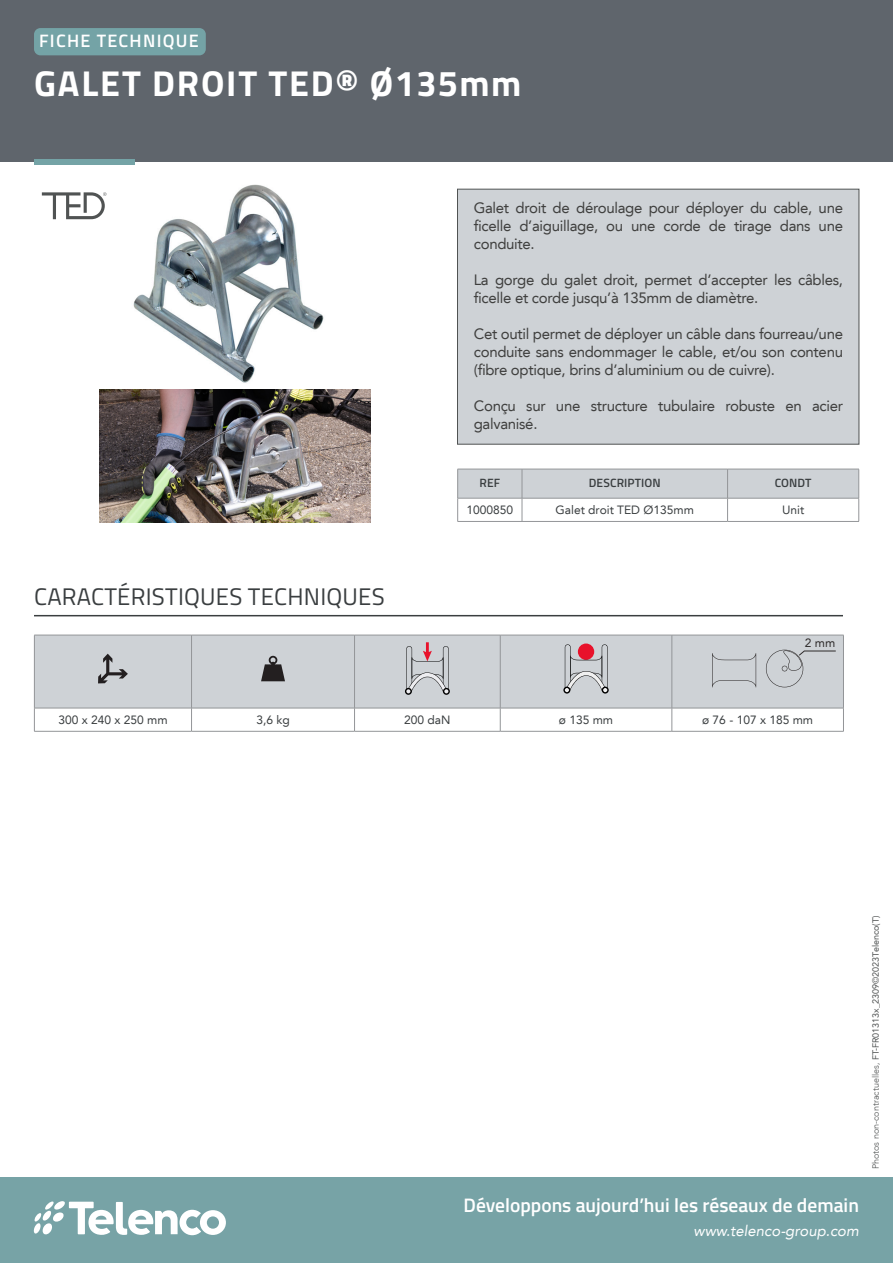
<style>
.page{position:relative;width:893px;height:1263px;background:#fff}
.page>*{position:absolute;margin:0;border:0;box-sizing:border-box;transform-origin:0 0}
.nom_produit_1{font:700 36px "Titillium Web";letter-spacing:.05em;color:#fff}
.t1{font:24px "Titillium Web";letter-spacing:.01em;color:#3a3e40}
.t2{font:600 19.5px "Titillium Web";color:#fff}
.TYPE_DE_DOC{font:600 18px "Titillium Web";letter-spacing:.07em;color:#fff}
.Descriptive_text{font:15px/18px "Avenir LT";letter-spacing:-.02em;color:#3f3f3e;text-align:justify}
.t3{font:italic 15px "Avenir LT";color:#fff}
.Value_table_references{font:12px "Avenir LT";color:#3a3e40}
.Title_table_references{font:600 12px "Titillium Web";letter-spacing:.01em;color:#3a3e40}
.t4{font:12px "Avenir LT";color:#2e2b2b}
.num_document{font:9px "Avenir LT";color:#505353}
.s1{font-weight:300}
</style>
<div class="page">
<div style="left:0;top:0;width:893px;height:162px;background:#5f656c"></div>
<div style="left:34px;top:159px;width:100px;height:5px;background:#74a3a6"></div>
<div style="left:0;top:1178px;width:893px;height:85px;background:#77a3a6"></div>
<svg style="left:33px;top:1201px;width:193px;height:34px"></svg>
<div style="left:34px;top:28px;width:172px;height:27px;background:#74a3a6;border-radius:6px"></div>
<hr style="left:34px;top:615px;width:809px;height:1px;background:#3a3e40">
<div style="left:457px;top:189px;width:402px;height:256px;background:#ced2d6"></div>
<div style="left:35px;top:636px;width:808px;height:72px;background:#ced2d6"></div>
<hr style="left:34px;top:635px;width:158px;height:1px;background:#939598">
<hr style="left:34px;top:635px;width:1px;height:73px;background:#939598">
<hr style="left:192px;top:635px;width:163px;height:1px;background:#939598">
<hr style="left:191px;top:635px;width:1px;height:73px;background:#939598">
<hr style="left:355px;top:635px;width:145px;height:1px;background:#939598">
<hr style="left:354px;top:635px;width:1px;height:73px;background:#939598">
<hr style="left:500px;top:635px;width:172px;height:1px;background:#939598">
<hr style="left:500px;top:635px;width:1px;height:73px;background:#939598">
<hr style="left:672px;top:635px;width:172px;height:1px;background:#939598">
<hr style="left:672px;top:635px;width:1px;height:73px;background:#939598">
<hr style="left:843px;top:635px;width:1px;height:73px;background:#939598">
<hr style="left:34px;top:708px;width:158px;height:1px;background:#939598">
<svg style="left:34px;top:708px;width:1px;height:23px"></svg>
<hr style="left:192px;top:708px;width:163px;height:1px;background:#939598">
<svg style="left:191px;top:708px;width:1px;height:23px"></svg>
<hr style="left:355px;top:708px;width:145px;height:1px;background:#939598">
<svg style="left:354px;top:708px;width:1px;height:23px"></svg>
<hr style="left:500px;top:708px;width:172px;height:1px;background:#939598">
<svg style="left:500px;top:708px;width:1px;height:23px"></svg>
<hr style="left:672px;top:708px;width:172px;height:1px;background:#939598">
<svg style="left:672px;top:708px;width:1px;height:23px"></svg>
<svg style="left:843px;top:708px;width:1px;height:23px"></svg>
<hr style="left:34px;top:731px;width:158px;height:1px;background:#939598">
<hr style="left:192px;top:731px;width:163px;height:1px;background:#939598">
<hr style="left:355px;top:731px;width:145px;height:1px;background:#939598">
<hr style="left:500px;top:731px;width:172px;height:1px;background:#939598">
<hr style="left:672px;top:731px;width:172px;height:1px;background:#939598">
<svg style="left:98px;top:654px;width:30px;height:29px"></svg>
<svg style="left:261px;top:656px;width:24px;height:25px"></svg>
<svg style="left:405px;top:642px;width:45px;height:53px;background:#bebbbf"></svg>
<svg style="left:563px;top:644px;width:46px;height:49px;background:#bfaeb3"></svg>
<svg style="left:712px;top:653px;width:44px;height:34px"></svg>
<svg style="left:766px;top:650px;width:70px;height:37px;background:#c5c9cc"></svg>
<svg style="left:457px;top:469px;width:402px;height:52px"></svg>
<hr style="left:457px;top:521px;width:65px;height:1px;background:#939598">
<hr style="left:522px;top:521px;width:206px;height:1px;background:#939598">
<hr style="left:728px;top:521px;width:131px;height:1px;background:#939598">
<img style="left:99px;top:389px;width:272px;height:133px">
<img style="left:87px;top:184px;width:237px;height:199px">
<svg style="left:42px;top:192px;width:64px;height:27px"></svg>
<p class="TYPE_DE_DOC" style="left:39px;top:28px;width:161px">FICHE TECHNIQUE</p>
<p class="nom_produit_1" style="left:34px;top:55px;width:489px">GALET DROIT TED® Ø135mm</p>
<p class="Descriptive_text" style="left:474px;top:199px;width:371px">Galet droit de déroulage pour déployer du cable, une ficelle d’aiguillage, ou une corde de tirage dans une conduite.</p>
<p class="Descriptive_text" style="left:474px;top:271px;width:371px">La gorge du galet droit, permet d’accepter les câbles, ficelle et corde jusqu’à 135mm de diamètre.</p>
<p class="Descriptive_text" style="left:474px;top:325px;width:371px">Cet outil permet de déployer un câble dans fourreau/une conduite sans endommager le cable, et/ou son contenu (fibre optique, brins d’aluminium ou de cuivre).</p>
<p class="Descriptive_text" style="left:474px;top:397px;width:371px">Conçu sur une structure tubulaire robuste en acier galvanisé.</p>
<p class="t1" style="left:34px;top:579px;width:352px">CARACTÉRISTIQUES TECHNIQUES</p>
<p class="Title_table_references" style="left:479px;top:474px;width:22px">REF</p>
<p class="Title_table_references" style="left:589px;top:474px;width:73px">DESCRIPTION</p>
<p class="Title_table_references" style="left:775px;top:474px;width:38px">CONDT</p>
<p class="Value_table_references" style="left:466px;top:503px;width:48px">1000850</p>
<p class="Value_table_references" style="left:556px;top:503px;width:140px">Galet droit TED Ø135mm</p>
<p class="Value_table_references" style="left:782px;top:503px;width:24px">Unit</p>
<p class="t4" style="left:805px;top:636px;width:32px">2 mm</p>
<p class="Value_table_references" style="left:58px;top:713px;width:111px">300 x 240 x 250 mm</p>
<p class="Value_table_references" style="left:256px;top:713px;width:35px">3,6 kg</p>
<p class="Value_table_references" style="left:404px;top:713px;width:48px">200 daN</p>
<p class="Value_table_references" style="left:559px;top:713px;width:56px">ø 135 mm</p>
<p class="Value_table_references" style="left:702px;top:713px;width:112px">ø 76 - 107 x 185 mm</p>
<p class="t2" style="left:463px;top:1191px;width:397px">Développons aujourd’hui les réseaux de demain</p>
<p class="t3" style="left:693px;top:1222px;width:167px">www.telenco-group.com</p>
<p class="num_document" style="left:870px;top:1169px;width:256px;rotate:-90deg"><span class="s1">Photos non-contractuelles,</span> FT-FR01313x_2309©2023Telenco(T)</p>
</div>
